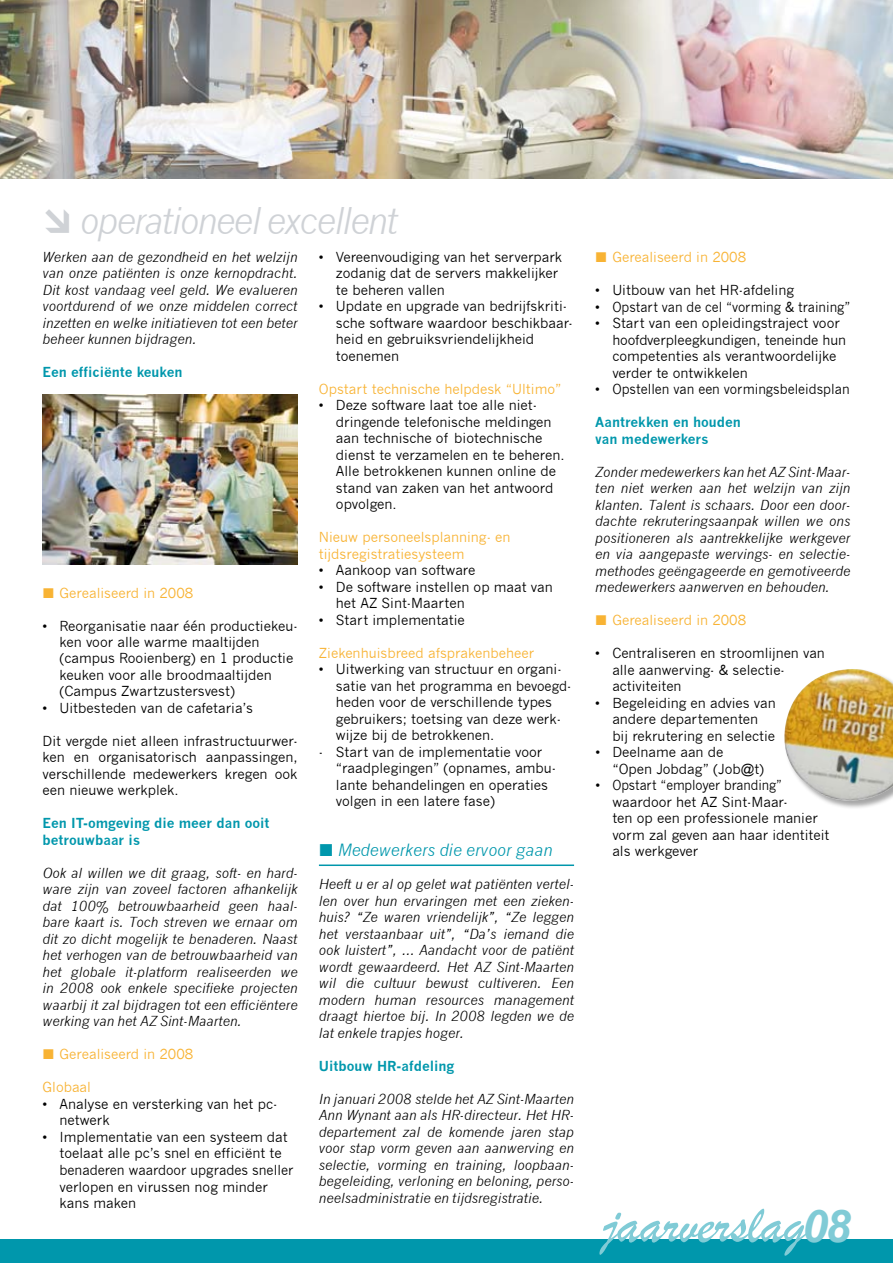
<style>
.page{position:relative;width:893px;height:1263px;background:#fff}
.page>*{position:absolute;margin:0;border:0;box-sizing:border-box;transform-origin:0 0}
.t1{font:56.25px "Brush Script";color:#80cbd6}
.t2{font:italic 36px "News Gothic";letter-spacing:-.05em;color:#cfd2d6}
.t3{font:italic 16.5px "News Gothic";color:#0097ac}
.t4{font:13.5px/16.5px "News Gothic";color:#000}
.t5{font:italic 13.5px/16.5px "News Gothic";color:#000;text-align:justify}
.t6{font:13.5px/16.5px "News Gothic";color:#f8b334}
.t7{font:700 13.5px/16.5px "News Gothic";color:#0097ac}
.s1{font-family:"Arial";font-weight:700;font-style:italic;font-size:45px}
</style>
<div class="page">
<div style="left:0;top:1239px;width:893px;height:24px;background:#0097ac"></div>
<img style="left:0;top:0;width:893px;height:178px">
<hr style="left:319px;top:864px;width:255px;height:2px;background:#0097ac">
<img style="left:43px;top:395px;width:255px;height:169px">
<img style="left:784px;top:669px;width:109px;height:135px">
<h2 class="t2" style="left:43px;top:200px;width:357px">→ operationeel excellent</h2>
<p class="t5" style="left:43px;top:249px;width:257px">Werken aan de gezondheid en het welzijn van onze patiënten is onze kernopdracht.<br>Dit kost vandaag veel geld. We evalueren voortdurend of we onze middelen correct inzetten en welke initiatieven tot een beter beheer kunnen bijdragen.</p>
<p class="t7" style="left:43px;top:364px;width:142px">Een efficiënte keuken</p>
<p class="t4" style="left:336px;top:249px;width:228px;text-indent:-17px">• Vereenvoudiging van het serverpark zodanig dat de servers makkelijker te beheren vallen</p>
<p class="t4" style="left:336px;top:298px;width:238px;text-indent:-17px">• Update en upgrade van bedrijfskriti&shy;sche software waardoor beschikbaar&shy;heid en gebruiksvriendelijkheid toenemen</p>
<p class="t6" style="left:319px;top:381px;width:244px">Opstart technische helpdesk “Ultimo”</p>
<p class="t4" style="left:336px;top:397px;width:230px;text-indent:-17px">• Deze software laat toe alle niet&shy;dringende telefonische meldingen aan technische of biotechnische dienst te verzamelen en te beheren.<br>Alle betrokkenen kunnen online de stand van zaken van het antwoord opvolgen.</p>
<p class="t6" style="left:319px;top:529px;width:193px">Nieuw personeelsplanning- en tijdsregistratiesysteem</p>
<p class="t4" style="left:319px;top:562px;width:158px">• Aankoop van software</p>
<p class="t4" style="left:336px;top:579px;width:218px;text-indent:-17px">• De software instellen op maat van het AZ Sint-Maarten</p>
<p class="t4" style="left:319px;top:612px;width:147px">• Start implementatie</p>
<p class="t6" style="left:319px;top:645px;width:217px">Ziekenhuisbreed afsprakenbeheer</p>
<p class="t4" style="left:336px;top:661px;width:237px;text-indent:-17px">• Uitwerking van structuur en organi&shy;satie van het programma en bevoegd&shy;heden voor de verschillende types gebruikers; toetsing van deze werk&shy;wijze bij de betrokkenen.</p>
<p class="t4" style="left:336px;top:744px;width:222px;text-indent:-17px">- Start van de implementatie voor “raadplegingen” (opnames, ambu&shy;lante behandelingen en operaties volgen in een latere fase)</p>
<p class="t3" style="left:338px;top:840px;width:216px">Medewerkers die ervoor gaan</p>
<p class="t5" style="left:319px;top:876px;width:257px">Heeft u er al op gelet wat patiënten vertel&shy;len over hun ervaringen met een zieken&shy;huis? “Ze waren vriendelijk”, “Ze leggen het verstaanbaar uit”, “Da’s iemand die ook luistert”, … Aandacht voor de patiënt wordt gewaardeerd. Het AZ Sint-Maarten wil die cultuur bewust cultiveren. Een modern human resources management draagt hiertoe bij. In 2008 legden we de lat enkele trapjes hoger.</p>
<p class="t7" style="left:319px;top:1057px;width:137px">Uitbouw HR-afdeling</p>
<p class="t5" style="left:319px;top:1090px;width:257px">In januari 2008 stelde het AZ Sint-Maarten Ann Wynant aan als HR-directeur. Het HR&shy;departement zal de komende jaren stap voor stap vorm geven aan aanwerving en selectie, vorming en training, loopbaan&shy;begeleiding, verloning en beloning, perso&shy;neelsadministratie en tijdsregistratie.</p>
<p class="t6" style="left:60px;top:584px;width:135px">Gerealiseerd in 2008</p>
<p class="t4" style="left:60px;top:617px;width:240px;text-indent:-17px">• Reorganisatie naar één productiekeu&shy;ken voor alle warme maaltijden (campus Rooienberg) en 1 productie keuken voor alle broodmaaltijden (Campus Zwartzustersvest)</p>
<p class="t4" style="left:43px;top:700px;width:212px">• Uitbesteden van de cafetaria’s</p>
<p class="t4" style="left:43px;top:733px;width:257px;text-align:justify">Dit vergde niet alleen infrastructuurwer&shy;ken en organisatorisch aanpassingen, verschillende medewerkers kregen ook een nieuwe werkplek.</p>
<p class="t7" style="left:43px;top:815px;width:229px">Een IT-omgeving die meer dan ooit betrouwbaar is</p>
<p class="t5" style="left:43px;top:865px;width:257px">Ook al willen we dit graag, soft- en hard&shy;ware zijn van zoveel factoren afhankelijk dat 100% betrouwbaarheid geen haal&shy;bare kaart is. Toch streven we ernaar om dit zo dicht mogelijk te benaderen. Naast het verhogen van de betrouwbaarheid van het globale it-platform realiseerden we in 2008 ook enkele specifieke projecten waarbij it zal bijdragen tot een efficiëntere werking van het AZ Sint-Maarten.</p>
<p class="t6" style="left:60px;top:1046px;width:135px">Gerealiseerd in 2008</p>
<p class="t6" style="left:43px;top:1079px;width:50px">Globaal</p>
<p class="t4" style="left:60px;top:1096px;width:219px;text-indent:-17px">• Analyse en versterking van het pc&shy;netwerk</p>
<p class="t4" style="left:60px;top:1129px;width:235px;text-indent:-17px">• Implementatie van een systeem dat toelaat alle pc’s snel en efficiënt te benaderen waardoor upgrades sneller verlopen en virussen nog minder kans maken</p>
<p class="t6" style="left:612px;top:249px;width:135px">Gerealiseerd in 2008</p>
<p class="t4" style="left:595px;top:282px;width:200px">• Uitbouw van het HR-afdeling</p>
<p class="t4" style="left:595px;top:299px;width:257px">• Opstart van de cel “vorming &amp; training”</p>
<p class="t4" style="left:612px;top:315px;width:235px;text-indent:-17px">• Start van een opleidingstraject voor hoofdverpleegkundigen, teneinde hun competenties als verantwoordelijke verder te ontwikkelen</p>
<p class="t4" style="left:595px;top:381px;width:256px">• Opstellen van een vormingsbeleidsplan</p>
<p class="t7" style="left:595px;top:414px;width:147px">Aantrekken en houden van medewerkers</p>
<p class="t5" style="left:595px;top:464px;width:257px">Zonder medewerkers kan het AZ Sint-Maar&shy;ten niet werken aan het welzijn van zijn klanten. Talent is schaars. Door een door&shy;dachte rekruteringsaanpak willen we ons positioneren als aantrekkelijke werkgever en via aangepaste wervings- en selectie&shy;methodes geëngageerde en gemotiveerde medewerkers aanwerven en behouden.</p>
<p class="t6" style="left:612px;top:612px;width:135px">Gerealiseerd in 2008</p>
<p class="t4" style="left:612px;top:645px;width:214px;text-indent:-17px">• Centraliseren en stroomlijnen van alle aanwerving- &amp; selectie&shy;activiteiten</p>
<p class="t4" style="left:612px;top:695px;width:165px;text-indent:-17px">• Begeleiding en advies van andere departementen bij rekrutering en selectie</p>
<p class="t4" style="left:612px;top:744px;width:153px;text-indent:-17px">• Deelname aan de “Open Jobdag” (Job@t)</p>
<p class="t4" style="left:612px;top:777px;width:219px;text-indent:-17px">• Opstart “employer branding” waardoor het AZ Sint-Maar-<br>ten op een professionele manier vorm zal geven aan haar identiteit als werkgever</p>
<h1 class="t1" style="left:601px;top:1190px;width:250px">jaarverslag<span class="s1">08</span></h1>
</div>
